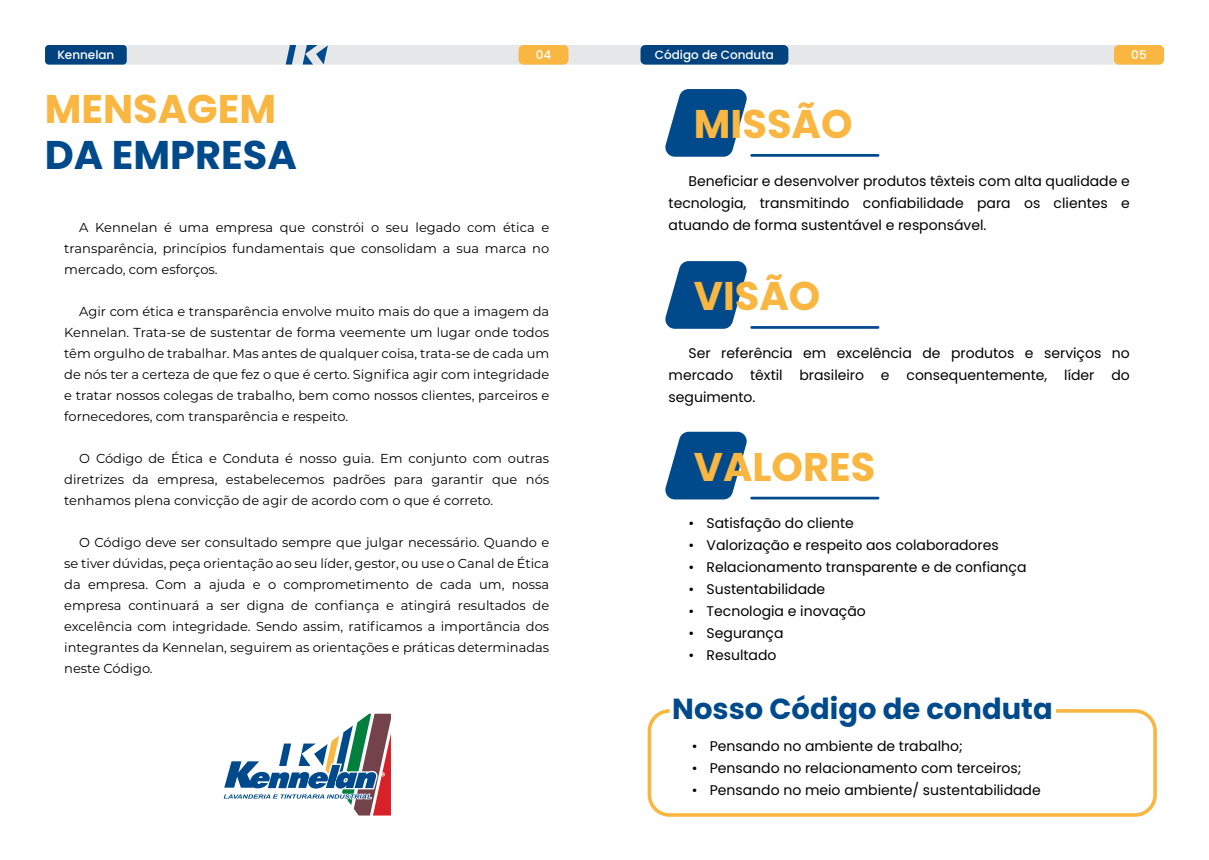
<style>
.page{position:relative;width:1209px;height:860px;background:#fff}
.page>*{position:absolute;margin:0;border:0;box-sizing:border-box;transform-origin:0 0}
.t1{font:700 40px "Poppins";color:#f9b640}
.t2{font:700 40px "Poppins";color:#004a8c}
.t3{font:700 29px "Poppins";color:#004a8c}
.t4{font:14px/22px "Poppins";color:#000;text-align:justify}
.t5{font:13px/21px "Montserrat";color:#000;text-align:justify}
.t6{font:500 12px "Poppins";color:#fff}
</style>
<div class="page">
<div style="left:45px;top:45px;width:1119px;height:20px;background:#e6e7e8;border-radius:5px"></div>
<div style="left:518px;top:45px;width:50px;height:20px;background:#f9b640;border-radius:5px"></div>
<div style="left:640px;top:45px;width:148px;height:20px;background:#00437f;border-radius:5px"></div>
<div style="left:1114px;top:45px;width:50px;height:20px;background:#f9b640;border-radius:5px"></div>
<svg style="left:223px;top:714px;width:168px;height:101px"></svg>
<svg style="left:665px;top:89px;width:81px;height:68px"></svg>
<hr style="left:750px;top:154px;width:129px;height:3px;background:#004a8c">
<svg style="left:665px;top:261px;width:81px;height:68px"></svg>
<hr style="left:750px;top:326px;width:129px;height:3px;background:#004a8c">
<svg style="left:665px;top:432px;width:81px;height:67px"></svg>
<hr style="left:750px;top:497px;width:129px;height:2px;background:#004a8c">
<div style="left:647px;top:709px;width:509px;height:108px;border:4px solid #f9b640;border-radius:20px"></div>
<div style="left:45px;top:45px;width:82px;height:20px;background:#00437f;border-radius:4px"></div>
<svg style="left:303px;top:45px;width:25px;height:20px"></svg>
<svg style="left:286px;top:45px;width:10px;height:20px"></svg>
<p class="t6" style="left:57px;top:47px;width:59px">Kennelan</p>
<h1 class="t1" style="left:45px;top:86px;width:233px">MENSAGEM</h1>
<h1 class="t2" style="left:45px;top:132px;width:254px">DA EMPRESA</h1>
<p class="t6" style="left:536px;top:47px;width:17px">04</p>
<p class="t6" style="left:655px;top:47px;width:121px">Código de Conduta</p>
<p class="t6" style="left:1131px;top:47px;width:17px">05</p>
<h1 class="t1" style="left:694px;top:101px;width:160px">MISSÃO</h1>
<p class="t5" style="left:64px;top:216px;width:486px;text-indent:15px">A Kennelan é uma empresa que constrói o seu legado com ética e transparência, princípios fundamentais que consolidam a sua marca no mercado, com esforços.</p>
<p class="t5" style="left:64px;top:300px;width:486px;text-indent:15px">Agir com ética e transparência envolve muito mais do que a imagem da Kennelan. Trata-se de sustentar de forma veemente um lugar onde todos têm orgulho de trabalhar. Mas antes de qualquer coisa, trata-se de cada um de nós ter a certeza de que fez o que é certo. Significa agir com integridade e tratar nossos colegas de trabalho, bem como nossos clientes, parceiros e fornecedores, com transparência e respeito.</p>
<p class="t5" style="left:64px;top:447px;width:486px;text-indent:15px">O Código de Ética e Conduta é nosso guia. Em conjunto com outras diretrizes da empresa, estabelecemos padrões para garantir que nós tenhamos plena convicção de agir de acordo com o que é correto.</p>
<p class="t5" style="left:64px;top:531px;width:486px;text-indent:15px">O Código deve ser consultado sempre que julgar necessário. Quando e se tiver dúvidas, peça orientação ao seu líder, gestor, ou use o Canal de Ética da empresa. Com a ajuda e o comprometimento de cada um, nossa empresa continuará a ser digna de confiança e atingirá resultados de excelência com integridade. Sendo assim, ratificamos a importância dos integrantes da Kennelan, seguirem as orientações e práticas determinadas neste Código.</p>
<p class="t4" style="left:668px;top:170px;width:463px;text-indent:20px">Beneficiar e desenvolver produtos têxteis com alta qualidade e tecnologia, transmitindo confiabilidade para os clientes e atuando de forma sustentável e responsável.</p>
<h1 class="t1" style="left:694px;top:273px;width:128px">VISÃO</h1>
<p class="t4" style="left:668px;top:342px;width:463px;text-indent:20px">Ser referência em excelência de produtos e serviços no mercado têxtil brasileiro e consequentemente, líder do seguimento.</p>
<h1 class="t1" style="left:694px;top:443px;width:183px">VALORES</h1>
<p class="t4" style="left:688px;top:512px;width:167px">• Satisfação do cliente</p>
<p class="t4" style="left:688px;top:534px;width:312px">• Valorização e respeito aos colaboradores</p>
<p class="t4" style="left:688px;top:556px;width:339px">• Relacionamento transparente e de confiança</p>
<p class="t4" style="left:688px;top:578px;width:138px">• Sustentabilidade</p>
<p class="t4" style="left:688px;top:600px;width:179px">• Tecnologia e inovação</p>
<p class="t4" style="left:688px;top:622px;width:96px">• Segurança</p>
<p class="t4" style="left:688px;top:644px;width:89px">• Resultado</p>
<h2 class="t3" style="left:672px;top:692px;width:382px">Nosso Código de conduta</h2>
<p class="t4" style="left:692px;top:735px;width:272px">• Pensando no ambiente de trabalho;</p>
<p class="t4" style="left:692px;top:757px;width:331px">• Pensando no relacionamento com terceiros;</p>
<p class="t4" style="left:692px;top:779px;width:350px">• Pensando no meio ambiente/ sustentabilidade</p>
</div>
